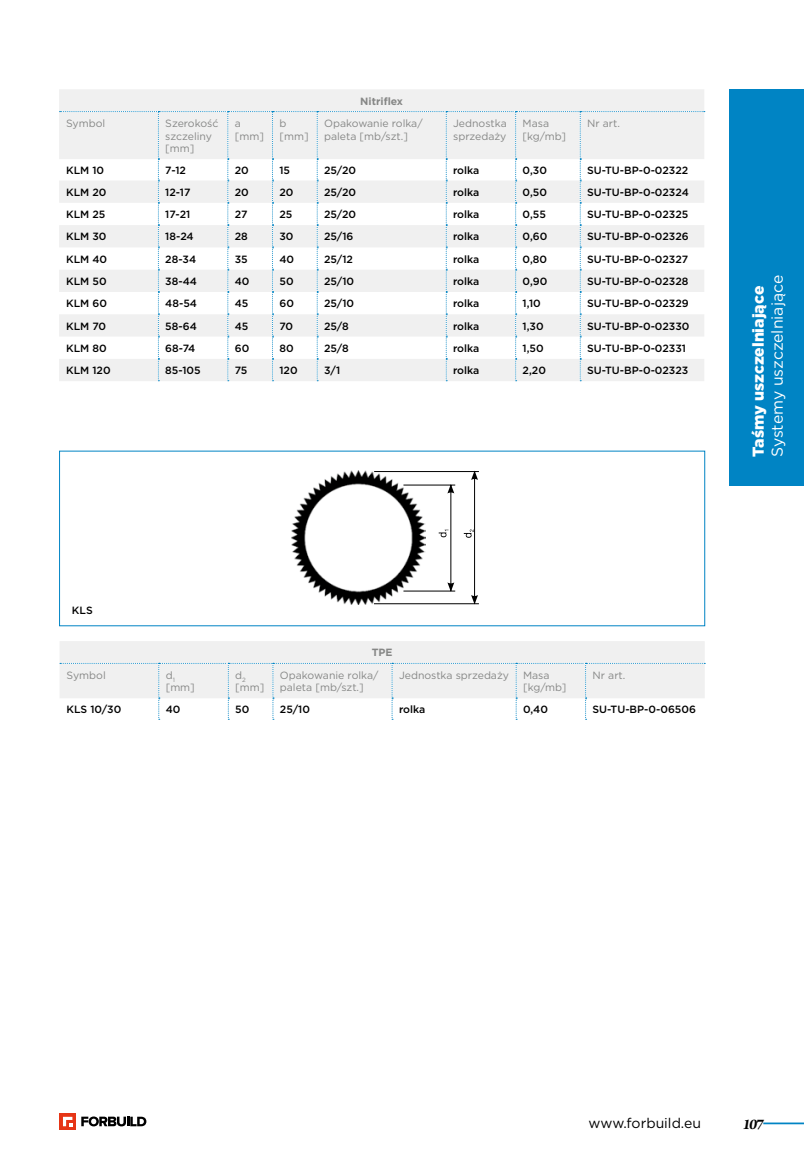
<style>
.page{position:relative;width:804px;height:1166px;background:#fff}
.page>*{position:absolute;margin:0;border:0;box-sizing:border-box;transform-origin:0 0}
.t1{font:15.75px "Gotham";letter-spacing:-.005em;color:#fff}
.t2{font:900 15.75px "Gotham";color:#fff}
.t3{font:italic 700 15.75px "Arno Pro";color:#000}
.t4{font:14px "Gotham";color:#000}
.t5{font:500 10.5px "Gotham";color:#000}
.t6{font:10.5px/12.6px "Gotham";color:#868786}
.t7{font:700 10.5px "Gotham";color:#868786}
</style>
<div class="page">
<hr style="left:763px;top:1122px;width:41px;height:2px;background:#0084c4">
<svg style="left:60px;top:1113px;width:16px;height:16px"></svg>
<svg style="left:63px;top:1117px;width:9px;height:9px"></svg>
<svg style="left:81px;top:1116px;width:65px;height:10px"></svg>
<div style="left:729px;top:89px;width:75px;height:397px;background:#0084c4"></div>
<img style="left:292px;top:471px;width:133px;height:133px">
<hr style="left:474px;top:471px;width:1px;height:132px;background:#000">
<hr style="left:374px;top:603px;width:105px;height:1px;background:#000">
<hr style="left:374px;top:471px;width:105px;height:1px;background:#000">
<hr style="left:450px;top:485px;width:1px;height:106px;background:#000">
<hr style="left:403px;top:591px;width:52px;height:1px;background:#000">
<hr style="left:403px;top:485px;width:52px;height:1px;background:#000">
<svg style="left:439px;top:530px;width:7px;height:7px"></svg>
<svg style="left:464px;top:529px;width:9px;height:9px"></svg>
<svg style="left:471px;top:471px;width:7px;height:9px"></svg>
<svg style="left:471px;top:595px;width:7px;height:9px"></svg>
<svg style="left:447px;top:484px;width:7px;height:9px"></svg>
<svg style="left:447px;top:582px;width:7px;height:10px"></svg>
<div style="left:59px;top:89px;width:645px;height:292px;background:#f0f0f0"></div>
<svg style="left:60px;top:111px;width:645px;height:270px"></svg>
<svg style="left:60px;top:641px;width:645px;height:79px"></svg>
<p class="t7" style="left:360px;top:94px;width:44px">Nitriflex</p>
<p class="t6" style="left:66px;top:117px;width:41px">Symbol</p>
<p class="t6" style="left:165px;top:117px;width:55px">Szerokość szczeliny [mm]</p>
<p class="t6" style="left:235px;top:117px;width:31px">a [mm]</p>
<p class="t6" style="left:279px;top:117px;width:31px">b [mm]</p>
<p class="t6" style="left:324px;top:117px;width:100px">Opakowanie rolka/ paleta [mb/szt.]</p>
<p class="t6" style="left:453px;top:117px;width:55px">Jednostka sprzedaży</p>
<p class="t6" style="left:522px;top:117px;width:45px">Masa [kg/mb]</p>
<p class="t6" style="left:587px;top:117px;width:34px">Nr art.</p>
<p class="t5" style="left:66px;top:163px;width:40px">KLM 10</p>
<p class="t5" style="left:165px;top:163px;width:22px">7-12</p>
<p class="t5" style="left:235px;top:163px;width:16px">20</p>
<p class="t5" style="left:279px;top:163px;width:12px">15</p>
<p class="t5" style="left:324px;top:163px;width:34px">25/20</p>
<p class="t5" style="left:453px;top:163px;width:28px">rolka</p>
<p class="t5" style="left:522px;top:163px;width:26px">0,30</p>
<p class="t5" style="left:587px;top:163px;width:103px">SU-TU-BP-0-02322</p>
<p class="t5" style="left:66px;top:185px;width:42px">KLM 20</p>
<p class="t5" style="left:165px;top:185px;width:27px">12-17</p>
<p class="t5" style="left:235px;top:185px;width:16px">20</p>
<p class="t5" style="left:279px;top:185px;width:16px">20</p>
<p class="t5" style="left:324px;top:185px;width:34px">25/20</p>
<p class="t5" style="left:453px;top:185px;width:28px">rolka</p>
<p class="t5" style="left:522px;top:185px;width:26px">0,50</p>
<p class="t5" style="left:587px;top:185px;width:103px">SU-TU-BP-0-02324</p>
<p class="t5" style="left:66px;top:208px;width:41px">KLM 25</p>
<p class="t5" style="left:165px;top:208px;width:27px">17-21</p>
<p class="t5" style="left:235px;top:208px;width:14px">27</p>
<p class="t5" style="left:279px;top:208px;width:14px">25</p>
<p class="t5" style="left:324px;top:208px;width:34px">25/20</p>
<p class="t5" style="left:453px;top:208px;width:28px">rolka</p>
<p class="t5" style="left:522px;top:208px;width:25px">0,55</p>
<p class="t5" style="left:587px;top:208px;width:103px">SU-TU-BP-0-02325</p>
<p class="t5" style="left:66px;top:230px;width:42px">KLM 30</p>
<p class="t5" style="left:165px;top:230px;width:30px">18-24</p>
<p class="t5" style="left:235px;top:230px;width:15px">28</p>
<p class="t5" style="left:279px;top:230px;width:16px">30</p>
<p class="t5" style="left:324px;top:230px;width:31px">25/16</p>
<p class="t5" style="left:453px;top:230px;width:28px">rolka</p>
<p class="t5" style="left:522px;top:230px;width:26px">0,60</p>
<p class="t5" style="left:587px;top:230px;width:103px">SU-TU-BP-0-02326</p>
<p class="t5" style="left:66px;top:252px;width:43px">KLM 40</p>
<p class="t5" style="left:165px;top:252px;width:32px">28-34</p>
<p class="t5" style="left:235px;top:252px;width:14px">35</p>
<p class="t5" style="left:279px;top:252px;width:16px">40</p>
<p class="t5" style="left:324px;top:252px;width:30px">25/12</p>
<p class="t5" style="left:453px;top:252px;width:28px">rolka</p>
<p class="t5" style="left:522px;top:252px;width:26px">0,80</p>
<p class="t5" style="left:587px;top:252px;width:102px">SU-TU-BP-0-02327</p>
<p class="t5" style="left:66px;top:274px;width:42px">KLM 50</p>
<p class="t5" style="left:165px;top:274px;width:33px">38-44</p>
<p class="t5" style="left:235px;top:274px;width:16px">40</p>
<p class="t5" style="left:279px;top:274px;width:16px">50</p>
<p class="t5" style="left:324px;top:274px;width:32px">25/10</p>
<p class="t5" style="left:453px;top:274px;width:28px">rolka</p>
<p class="t5" style="left:522px;top:274px;width:26px">0,90</p>
<p class="t5" style="left:587px;top:274px;width:103px">SU-TU-BP-0-02328</p>
<p class="t5" style="left:66px;top:297px;width:42px">KLM 60</p>
<p class="t5" style="left:165px;top:297px;width:33px">48-54</p>
<p class="t5" style="left:235px;top:297px;width:15px">45</p>
<p class="t5" style="left:279px;top:297px;width:16px">60</p>
<p class="t5" style="left:324px;top:297px;width:32px">25/10</p>
<p class="t5" style="left:453px;top:297px;width:28px">rolka</p>
<p class="t5" style="left:522px;top:297px;width:20px">1,10</p>
<p class="t5" style="left:587px;top:297px;width:103px">SU-TU-BP-0-02329</p>
<p class="t5" style="left:66px;top:319px;width:42px">KLM 70</p>
<p class="t5" style="left:165px;top:319px;width:33px">58-64</p>
<p class="t5" style="left:235px;top:319px;width:15px">45</p>
<p class="t5" style="left:279px;top:319px;width:15px">70</p>
<p class="t5" style="left:324px;top:319px;width:26px">25/8</p>
<p class="t5" style="left:453px;top:319px;width:28px">rolka</p>
<p class="t5" style="left:522px;top:319px;width:23px">1,30</p>
<p class="t5" style="left:587px;top:319px;width:104px">SU-TU-BP-0-02330</p>
<p class="t5" style="left:66px;top:341px;width:42px">KLM 80</p>
<p class="t5" style="left:165px;top:341px;width:32px">68-74</p>
<p class="t5" style="left:235px;top:341px;width:16px">60</p>
<p class="t5" style="left:279px;top:341px;width:16px">80</p>
<p class="t5" style="left:324px;top:341px;width:26px">25/8</p>
<p class="t5" style="left:453px;top:341px;width:28px">rolka</p>
<p class="t5" style="left:522px;top:341px;width:23px">1,50</p>
<p class="t5" style="left:587px;top:341px;width:100px">SU-TU-BP-0-02331</p>
<p class="t5" style="left:66px;top:364px;width:46px">KLM 120</p>
<p class="t5" style="left:165px;top:364px;width:37px">85-105</p>
<p class="t5" style="left:235px;top:364px;width:14px">75</p>
<p class="t5" style="left:279px;top:364px;width:20px">120</p>
<p class="t5" style="left:324px;top:364px;width:18px">3/1</p>
<p class="t5" style="left:453px;top:364px;width:28px">rolka</p>
<p class="t5" style="left:522px;top:364px;width:25px">2,20</p>
<p class="t5" style="left:587px;top:364px;width:103px">SU-TU-BP-0-02323</p>
<h1 class="t2" style="left:747px;top:457px;width:173px;rotate:-90deg">Taśmy uszczelniające</h1>
<h1 class="t1" style="left:767px;top:457px;width:183px;rotate:-90deg">Systemy uszczelniające</h1>
<p class="t5" style="left:72px;top:603px;width:22px">KLS</p>
<p class="t7" style="left:372px;top:646px;width:22px">TPE</p>
<p class="t6" style="left:66px;top:668px;width:41px">Symbol</p>
<p class="t6" style="left:166px;top:668px;width:31px">d<sub>1 </sub>[mm]</p>
<p class="t6" style="left:235px;top:668px;width:31px">d<sub>2 </sub>[mm]</p>
<p class="t6" style="left:280px;top:668px;width:100px">Opakowanie rolka/ paleta [mb/szt.]</p>
<p class="t6" style="left:399px;top:668px;width:112px">Jednostka sprzedaży</p>
<p class="t6" style="left:523px;top:668px;width:45px">Masa [kg/mb]</p>
<p class="t6" style="left:592px;top:668px;width:34px">Nr art.</p>
<p class="t5" style="left:66px;top:702px;width:56px">KLS 10/30</p>
<p class="t5" style="left:166px;top:702px;width:16px">40</p>
<p class="t5" style="left:235px;top:702px;width:16px">50</p>
<p class="t5" style="left:280px;top:702px;width:32px">25/10</p>
<p class="t5" style="left:399px;top:702px;width:28px">rolka</p>
<p class="t5" style="left:523px;top:702px;width:26px">0,40</p>
<p class="t5" style="left:592px;top:702px;width:105px">SU-TU-BP-0-06506</p>
<h2 class="t4" style="left:588px;top:1114px;width:114px">www.forbuild.eu</h2>
<h1 class="t3" style="left:742px;top:1114px;width:22px">107</h1>
</div>
